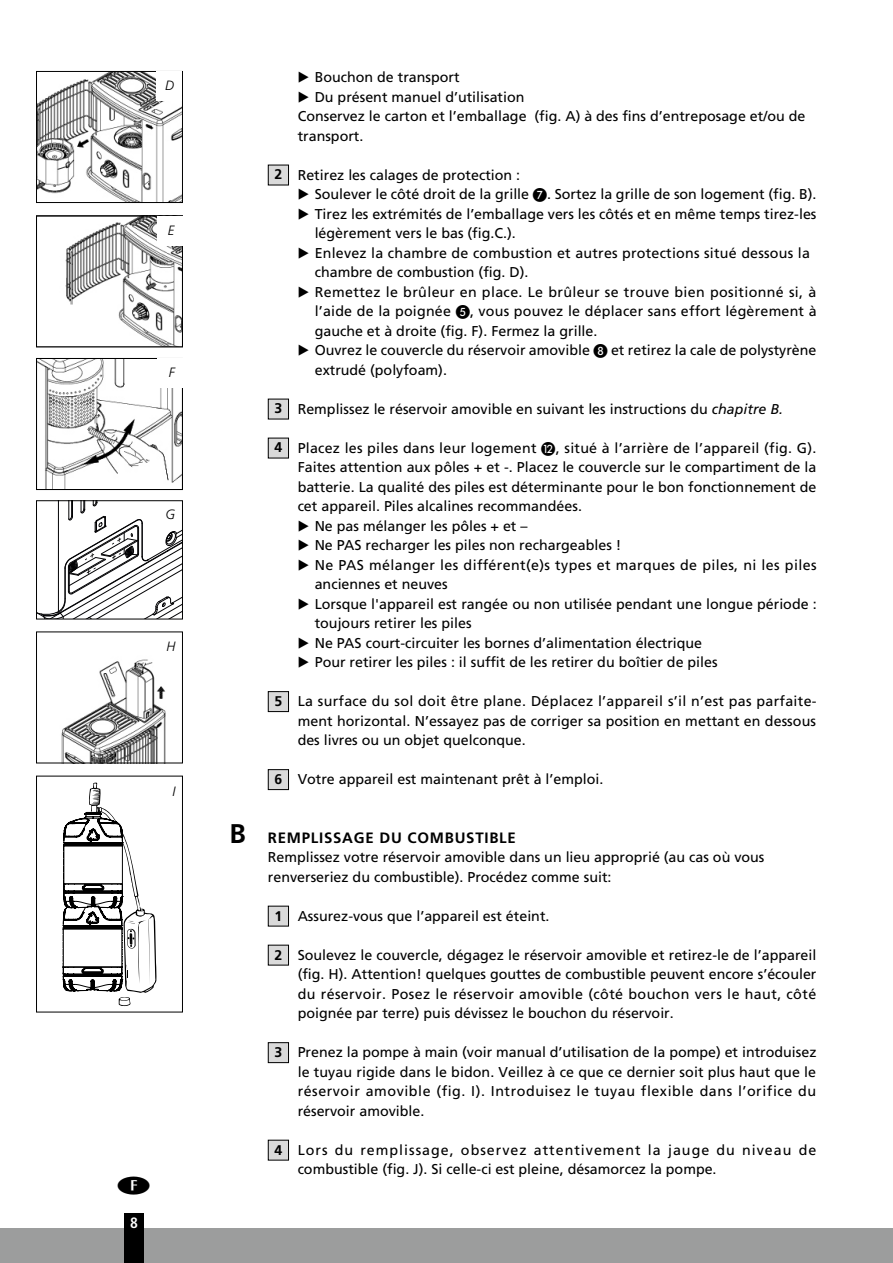
<style>
.page{position:relative;width:893px;height:1263px;background:#fff}
.page>*{position:absolute;margin:0;border:0;box-sizing:border-box;transform-origin:0 0}
.t1{font:700 15px "Frutiger";letter-spacing:.05em;color:#000}
.t2{font:700 condensed 15px "Frutiger";color:#fff}
.t3{font:14.25px/19.5px "Frutiger";color:#000;text-align:justify}
.t4{font:14.25px "Frutiger";letter-spacing:.025em;color:#000}
.t5{font:14.25px/19.5px "Frutiger";letter-spacing:.07em;color:#000}
.t6{font:italic 300 13.5px "Frutiger CE";color:#000}
.s1{font-family:"European Pi Three"}
.s2{font-weight:700;font-size:14.1px}
.s3{font-family:"European Pi One"}
.s4{font-style:italic}
.s5{font-size:27px}
</style>
<div class="page">
<div style="left:0;top:1229px;width:893px;height:34px;background:#9c9d9d"></div>
<div style="left:124px;top:1213px;width:20px;height:50px;background:#000"></div>
<div style="left:268px;top:165px;width:21px;height:20px;background:#dadada"></div>
<div style="left:268px;top:165px;width:21px;height:20px;border:1px solid #000"></div>
<div style="left:268px;top:399px;width:21px;height:20px;background:#dadada"></div>
<div style="left:268px;top:399px;width:21px;height:20px;border:1px solid #000"></div>
<div style="left:268px;top:438px;width:21px;height:20px;background:#dadada"></div>
<div style="left:268px;top:438px;width:21px;height:20px;border:1px solid #000"></div>
<div style="left:268px;top:692px;width:21px;height:19px;background:#dadada"></div>
<div style="left:268px;top:691px;width:21px;height:21px;border:1px solid #000"></div>
<div style="left:268px;top:770px;width:21px;height:19px;background:#dadada"></div>
<div style="left:268px;top:769px;width:21px;height:21px;border:1px solid #000"></div>
<div style="left:268px;top:906px;width:21px;height:20px;background:#dadada"></div>
<div style="left:268px;top:906px;width:21px;height:20px;border:1px solid #000"></div>
<div style="left:268px;top:945px;width:21px;height:20px;background:#dadada"></div>
<div style="left:268px;top:945px;width:21px;height:20px;border:1px solid #000"></div>
<div style="left:268px;top:1043px;width:21px;height:19px;background:#dadada"></div>
<div style="left:268px;top:1042px;width:21px;height:21px;border:1px solid #000"></div>
<div style="left:268px;top:1140px;width:21px;height:20px;background:#dadada"></div>
<div style="left:268px;top:1140px;width:21px;height:20px;border:1px solid #000"></div>
<img style="left:38px;top:73px;width:143px;height:128px">
<div style="left:36px;top:71px;width:147px;height:132px;border:1px solid #000"></div>
<div style="left:157px;top:72px;width:25px;height:29px;background:#fff"></div>
<img style="left:61px;top:659px;width:105px;height:102px">
<div style="left:36px;top:631px;width:147px;height:132px;border:1px solid #000"></div>
<svg style="left:38px;top:502px;width:143px;height:115px"></svg>
<div style="left:36px;top:500px;width:147px;height:119px;border:1px solid #000"></div>
<img style="left:39px;top:360px;width:141px;height:127px">
<div style="left:36px;top:358px;width:147px;height:132px;border:1px solid #000"></div>
<img style="left:65px;top:218px;width:115px;height:127px">
<div style="left:36px;top:216px;width:147px;height:131px;border:1px solid #000"></div>
<div style="left:157px;top:217px;width:25px;height:29px;background:#fff"></div>
<div style="left:157px;top:359px;width:25px;height:29px;background:#fff"></div>
<svg style="left:63px;top:782px;width:94px;height:224px"></svg>
<div style="left:36px;top:776px;width:147px;height:236px;border:1px solid #000"></div>
<div style="left:67px;top:847px;width:30px;height:10px;background:#fff"></div>
<div style="left:66px;top:930px;width:30px;height:11px;background:#fff"></div>
<p class="t6" style="left:165px;top:77px;width:11px">D</p>
<p class="t6" style="left:168px;top:222px;width:8px">E</p>
<p class="t6" style="left:169px;top:364px;width:7px">F</p>
<p class="t6" style="left:166px;top:506px;width:11px">G</p>
<p class="t6" style="left:166px;top:638px;width:11px">H</p>
<p class="t6" style="left:172px;top:783px;width:4px">I</p>
<p class="t2" style="left:130px;top:1214px;width:9px">8</p>
<p class="t3" style="left:298px;top:67px;width:509px;text-align:left"><span class="s1">E</span> Bouchon de transport<br><span class="s1">E</span> Du présent manuel d’utilisation<br>Conservez le carton et l’emballage (fig. A) à des fins d’entreposage et/ou de transport.</p>
<p class="t3" style="left:275px;top:165px;width:247px"><span class="s2">2</span> Retirez les calages de protection :</p>
<p class="t3" style="left:298px;top:184px;width:520px"><span class="s1">E</span> Soulever le côté droit de la grille <span class="s3">G</span>. Sortez la grille de son logement (fig. B).</p>
<p class="t3" style="left:298px;top:204px;width:520px"><span class="s1">E</span> Tirez les extrémités de l’emballage vers les côtés et en même temps tirez-les</p>
<p class="t3" style="left:315px;top:223px;width:203px">légèrement vers le bas (fig.C.).</p>
<p class="t3" style="left:298px;top:243px;width:514px"><span class="s1">E</span> Enlevez la chambre de combustion et autres protections situé dessous la</p>
<p class="t3" style="left:315px;top:262px;width:215px">chambre de combustion (fig. D).</p>
<p class="t4" style="left:298px;top:283px;width:520px"><span class="s1">E</span> Remettez le brûleur en place. Le brûleur se trouve bien positionné si, à</p>
<p class="t3" style="left:315px;top:301px;width:503px">l’aide de la poignée <span class="s3">E</span>, vous pouvez le déplacer sans effort légèrement à</p>
<p class="t3" style="left:315px;top:321px;width:284px">gauche et à droite (fig. F). Fermez la grille.</p>
<p class="t3" style="left:298px;top:340px;width:520px"><span class="s1">E</span> Ouvrez le couvercle du réservoir amovible <span class="s3">H</span> et retirez la cale de polystyrène</p>
<p class="t3" style="left:315px;top:360px;width:134px">extrudé (polyfoam).</p>
<p class="t3" style="left:275px;top:399px;width:510px"><span class="s2">3</span> Remplissez le réservoir amovible en suivant les instructions du <span class="s4">chapitre B.</span></p>
<p class="t3" style="left:275px;top:438px;width:543px"><span class="s2">4</span> Placez les piles dans leur logement <span class="s3">L</span>, situé à l’arrière de l’appareil (fig. G).</p>
<p class="t3" style="left:298px;top:457px;width:520px">Faites attention aux pôles + et -. Placez le couvercle sur le compartiment de la</p>
<p class="t3" style="left:298px;top:477px;width:520px">batterie. La qualité des piles est déterminante pour le bon fonctionnement de</p>
<p class="t3" style="left:298px;top:496px;width:286px">cet appareil. Piles alcalines recommandées.</p>
<p class="t3" style="left:298px;top:516px;width:231px"><span class="s1">E</span> Ne pas mélanger les pôles + et –</p>
<p class="t3" style="left:298px;top:535px;width:325px"><span class="s1">E</span> Ne PAS recharger les piles non rechargeables !</p>
<p class="t4" style="left:298px;top:556px;width:520px"><span class="s1">E</span> Ne PAS mélanger les différent(e)s types et marques de piles, ni les piles</p>
<p class="t3" style="left:315px;top:574px;width:135px">anciennes et neuves</p>
<p class="t3" style="left:298px;top:594px;width:521px"><span class="s1">E</span> Lorsque l'appareil est rangée ou non utilisée pendant une longue période :</p>
<p class="t3" style="left:315px;top:613px;width:158px">toujours retirer les piles</p>
<p class="t3" style="left:298px;top:633px;width:406px"><span class="s1">E</span> Ne PAS court-circuiter les bornes d’alimentation électrique</p>
<p class="t3" style="left:298px;top:652px;width:421px"><span class="s1">E</span> Pour retirer les piles : il suffit de les retirer du boîtier de piles</p>
<p class="t3" style="left:298px;top:691px;width:520px;text-indent:-23px"><span class="s2">5</span> La surface du sol doit être plane. Déplacez l’appareil s’il n’est pas parfaite&shy;ment horizontal. N’essayez pas de corriger sa position en mettant en dessous des livres ou un objet quelconque.</p>
<p class="t3" style="left:275px;top:769px;width:330px"><span class="s2">6</span> Votre appareil est maintenant prêt à l’emploi.</p>
<p class="t1" style="left:230px;top:829px;width:288px"><span class="s5">B</span> REMPLISSAGE DU COMBUSTIBLE</p>
<p class="t3" style="left:268px;top:847px;width:498px">Remplissez votre réservoir amovible dans un lieu approprié (au cas où vous renverseriez du combustible). Procédez comme suit:</p>
<p class="t3" style="left:275px;top:906px;width:276px"><span class="s2">1</span> Assurez-vous que l’appareil est éteint.</p>
<p class="t3" style="left:298px;top:945px;width:520px;text-indent:-23px"><span class="s2">2</span> Soulevez le couvercle, dégagez le réservoir amovible et retirez-le de l’appareil (fig. H). Attention! quelques gouttes de combustible peuvent encore s’écouler du réservoir. Posez le réservoir amovible (côté bouchon vers le haut, côté poignée par terre) puis dévissez le bouchon du réservoir.</p>
<p class="t3" style="left:298px;top:1042px;width:520px;text-indent:-23px"><span class="s2">3</span> Prenez la pompe à main (voir manual d’utilisation de la pompe) et introduisez le tuyau rigide dans le bidon. Veillez à ce que ce dernier soit plus haut que le réservoir amovible (fig. I). Introduisez le tuyau flexible dans l’orifice du réservoir amovible.</p>
<p class="t5" style="left:298px;top:1140px;width:520px;text-indent:-23px"><span class="s2">4</span> Lors du remplissage, observez attentivement la jauge du niveau de combustible (fig. J). Si celle-ci est pleine, désamorcez la pompe.</p>
</div>
